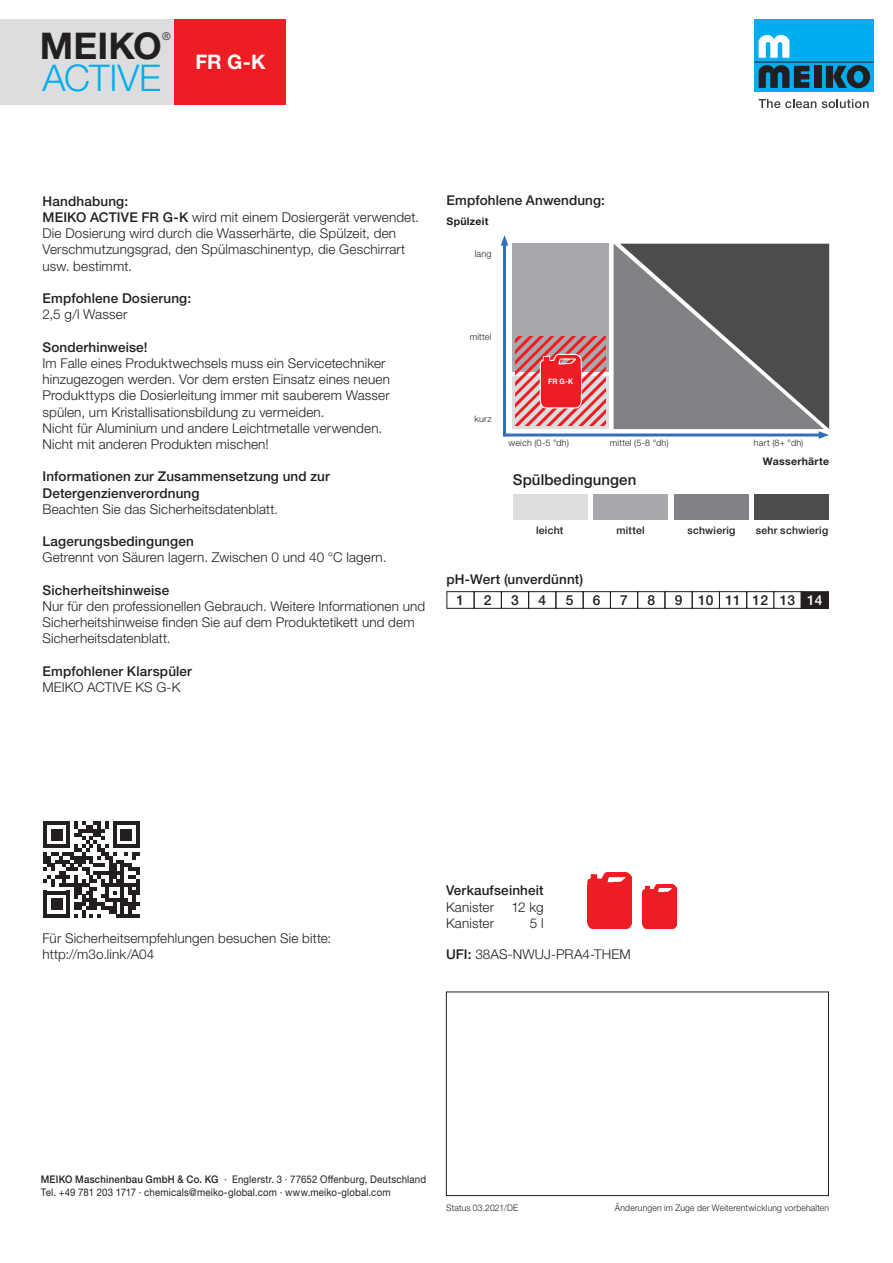
<style>
.page{position:relative;width:893px;height:1263px;background:#fff}
.page>*{position:absolute;margin:0;border:0;box-sizing:border-box;transform-origin:0 0}
.t1{font:300 36.75px/32.4px "Helvetica Neue LTW1 G";letter-spacing:-.005em;color:#00aeef}
.t2{font:500 15px "Helvetica Neue LTW1 G";letter-spacing:.005em;color:#231f20}
.t3{font:500 13.8px "Helvetica Neue LTW1 G";color:#231f20}
.t4{font:300 13.5px/16.2px "Helvetica Neue LTW1 G";letter-spacing:.01em;color:#231f20}
.t5{font:500 13.5px/16.2px "Helvetica Neue LTW1 G";letter-spacing:.01em;color:#231f20}
.t6{font:300 10.8px "Helvetica Neue LTW1 G";color:#231f20}
.t7{font:10.5px/12.6px "Helvetica Neue LTW1 G";letter-spacing:.02em;color:#231f20;scale:.92 1}
.t8{font:500 10.5px "Helvetica Neue LTW1 G";letter-spacing:.02em;color:#231f20}
.t9{font:700 10.5px "Helvetica Neue LTW1 G";letter-spacing:.025em;color:#231f20}
.t10{font:300 9px "Helvetica Neue LTW1 G";letter-spacing:.025em;color:#231f20;scale:.95 1}
.t11{font:300 9px "Helvetica Neue LTW1 G";letter-spacing:.025em;color:#231f20}
.t12{font:700 7.5px "Helvetica Neue LTW1 G";color:#fff;scale:.93 1}
.s1{font-weight:700;color:#231f20}
.s2{font-weight:500}
.s3{color:#fff}
</style>
<div class="page">
<div style="left:446px;top:992px;width:383px;height:204px;border:1px solid #231f20"></div>
<div style="left:755px;top:19px;width:119px;height:73px;background:#00aeef"></div>
<div style="left:814px;top:66px;width:7px;height:22px;background:#231f20"></div>
<svg style="left:826px;top:65px;width:44px;height:23px"></svg>
<hr style="left:755px;top:62px;width:119px;height:1px;background:#231f20">
<svg style="left:759px;top:35px;width:30px;height:23px"></svg>
<svg style="left:759px;top:65px;width:50px;height:23px"></svg>
<svg style="left:759px;top:99px;width:57px;height:9px"></svg>
<svg style="left:822px;top:99px;width:47px;height:9px"></svg>
<div style="left:446px;top:591px;width:28px;height:18px;border:1px solid #231f20"></div>
<div style="left:474px;top:591px;width:28px;height:18px;border:1px solid #231f20"></div>
<div style="left:501px;top:591px;width:28px;height:18px;border:1px solid #231f20"></div>
<div style="left:528px;top:591px;width:28px;height:18px;border:1px solid #231f20"></div>
<div style="left:555px;top:591px;width:29px;height:18px;border:1px solid #231f20"></div>
<div style="left:583px;top:591px;width:28px;height:18px;border:1px solid #231f20"></div>
<div style="left:610px;top:591px;width:28px;height:18px;border:1px solid #231f20"></div>
<div style="left:637px;top:591px;width:28px;height:18px;border:1px solid #231f20"></div>
<div style="left:665px;top:591px;width:28px;height:18px;border:1px solid #231f20"></div>
<div style="left:692px;top:591px;width:28px;height:18px;border:1px solid #231f20"></div>
<div style="left:719px;top:591px;width:28px;height:18px;border:1px solid #231f20"></div>
<div style="left:746px;top:591px;width:28px;height:18px;border:1px solid #231f20"></div>
<div style="left:774px;top:591px;width:28px;height:18px;border:1px solid #231f20"></div>
<div style="left:801px;top:592px;width:27px;height:16px;background:#231f20"></div>
<div style="left:801px;top:591px;width:28px;height:18px;border:1px solid #231f20"></div>
<hr style="left:503px;top:243px;width:3px;height:193px;background:#3170b8">
<svg style="left:501px;top:235px;width:7px;height:11px"></svg>
<div style="left:512px;top:244px;width:97px;height:128px;background:#a8a9ad"></div>
<div style="left:512px;top:377px;width:97px;height:52px;background:#dcdddf"></div>
<hr style="left:503px;top:433px;width:318px;height:3px;background:#3170b8">
<svg style="left:614px;top:244px;width:215px;height:195px;background:#6e7073"></svg>
<svg style="left:43px;top:821px;width:97px;height:97px"></svg>
<img style="left:516px;top:337px;width:90px;height:89px">
<svg style="left:540px;top:354px;width:42px;height:54px"></svg>
<div style="left:541px;top:370px;width:40px;height:23px;background:#ee1d23"></div>
<div style="left:513px;top:494px;width:74px;height:26px;background:#dcdddf"></div>
<div style="left:593px;top:494px;width:75px;height:26px;background:#a8a9ad"></div>
<div style="left:674px;top:494px;width:74px;height:26px;background:#808285"></div>
<div style="left:755px;top:494px;width:74px;height:26px;background:#4b4c4d"></div>
<img style="left:588px;top:873px;width:43px;height:56px">
<img style="left:642px;top:885px;width:34px;height:44px">
<div style="left:0;top:19px;width:175px;height:85px;background:#dcdddf"></div>
<div style="left:175px;top:19px;width:111px;height:85px;background:#ee1d23"></div>
<p class="t6" style="left:162px;top:29px;width:10px">®</p>
<h1 class="t1" style="left:40px;top:29px;width:227px"><span class="s1">MEIKO</span> <sub>FR</sub> <sub>G-K<br></sub>ACTIVE</h1>
<p class="t4" style="left:43px;top:193px;width:378px"><span class="s2">Handhabung:<br>MEIKO ACTIVE FR G-K</span> wird mit einem Dosiergerät verwendet.<br>Die Dosierung wird durch die Wasserhärte, die Spülzeit, den Verschmutzungsgrad, den Spülmaschinentyp, die Geschirrart usw. bestimmt.</p>
<p class="t5" style="left:43px;top:290px;width:150px">Empfohlene Dosierung:</p>
<p class="t4" style="left:43px;top:306px;width:86px">2,5 g/l Wasser</p>
<p class="t5" style="left:43px;top:339px;width:107px">Sonderhinweise!</p>
<p class="t4" style="left:43px;top:355px;width:349px">Im Falle eines Produktwechsels muss ein Servicetechniker hinzugezogen werden. Vor dem ersten Einsatz eines neuen Produkttyps die Dosierleitung immer mit sauberem Wasser spülen, um Kristallisationsbildung zu vermeiden.<br>Nicht für Aluminium und andere Leichtmetalle verwenden.<br>Nicht mit anderen Produkten mischen!</p>
<p class="t5" style="left:43px;top:468px;width:289px">Informationen zur Zusammensetzung und zur<br>Detergenzienverordnung</p>
<p class="t4" style="left:43px;top:501px;width:237px">Beachten Sie das Sicherheitsdatenblatt.</p>
<p class="t5" style="left:43px;top:533px;width:153px">Lagerungsbedingungen</p>
<p class="t4" style="left:43px;top:549px;width:345px">Getrennt von Säuren lagern. Zwischen 0 und 40 °C lagern.</p>
<p class="t5" style="left:43px;top:582px;width:128px">Sicherheitshinweise</p>
<p class="t4" style="left:43px;top:598px;width:384px">Nur für den professionellen Gebrauch. Weitere Informationen und<br>Sicherheitshinweise finden Sie auf dem Produktetikett und dem<br>Sicherheitsdatenblatt.</p>
<p class="t5" style="left:43px;top:663px;width:151px">Empfohlener Klarspüler</p>
<p class="t4" style="left:43px;top:679px;width:139px">MEIKO ACTIVE KS G-K</p>
<p class="t5" style="left:446px;top:192px;width:160px">Empfohlene Anwendung:</p>
<p class="t9" style="left:446px;top:215px;width:43px">Spülzeit</p>
<p class="t11" style="left:475px;top:249px;width:18px">lang</p>
<p class="t11" style="left:470px;top:331px;width:23px">mittel</p>
<p class="t11" style="left:474px;top:414px;width:19px">kurz</p>
<p class="t12" style="left:548px;top:377px;width:28px">FR G-K</p>
<p class="t11" style="left:509px;top:437px;width:62px">weich (0-5 °dh)</p>
<p class="t11" style="left:610px;top:437px;width:60px">mittel (5-8 °dh)</p>
<p class="t11" style="left:754px;top:437px;width:51px">hart (8+ °dh)</p>
<p class="t9" style="left:763px;top:455px;width:68px">Wasserhärte</p>
<p class="t2" style="left:513px;top:471px;width:125px">Spülbedingungen</p>
<p class="t8" style="left:536px;top:523px;width:29px">leicht</p>
<p class="t8" style="left:616px;top:523px;width:30px">mittel</p>
<p class="t8" style="left:687px;top:523px;width:49px">schwierig</p>
<p class="t8" style="left:756px;top:523px;width:74px">sehr schwierig</p>
<p class="t5" style="left:446px;top:571px;width:138px">pH-Wert (unverdünnt)</p>
<p class="t3" style="left:457px;top:592px;width:9px">1</p>
<p class="t3" style="left:484px;top:592px;width:9px">2</p>
<p class="t3" style="left:511px;top:592px;width:9px">3</p>
<p class="t3" style="left:538px;top:592px;width:9px">4</p>
<p class="t3" style="left:566px;top:592px;width:9px">5</p>
<p class="t3" style="left:593px;top:592px;width:9px">6</p>
<p class="t3" style="left:620px;top:592px;width:9px">7</p>
<p class="t3" style="left:647px;top:592px;width:9px">8</p>
<p class="t3" style="left:675px;top:592px;width:149px">9 10 11 12 13 <span class="s3">14</span></p>
<p class="t4" style="left:43px;top:930px;width:290px">Für Sicherheitsempfehlungen besuchen Sie bitte: http://m3o.link/A04</p>
<p class="t5" style="left:446px;top:882px;width:99px">Verkaufseinheit</p>
<p class="t4" style="left:446px;top:899px;width:49px">Kanister</p>
<p class="t4" style="left:512px;top:899px;width:33px">12 kg</p>
<p class="t4" style="left:446px;top:915px;width:49px">Kanister</p>
<p class="t4" style="left:530px;top:915px;width:15px">5 l</p>
<p class="t4" style="left:446px;top:946px;width:186px"><span class="s2">UFI:</span> 38AS-NWUJ-PRA4-THEM</p>
<p class="t7" style="left:41px;top:1173px;width:420px"><span class="s2">MEIKO Maschinenbau GmbH &amp; Co. KG</span> · Englerstr. 3 · 77652 Offenburg, Deutschland<br>Tel. +49 781 203 1717 · chemicals@meiko-global.com · www.meiko-global.com</p>
<p class="t10" style="left:446px;top:1203px;width:77px">Status 03.2021/DE</p>
<p class="t10" style="left:615px;top:1203px;width:227px">Änderungen im Zuge der Weiterentwicklung vorbehalten</p>
</div>
